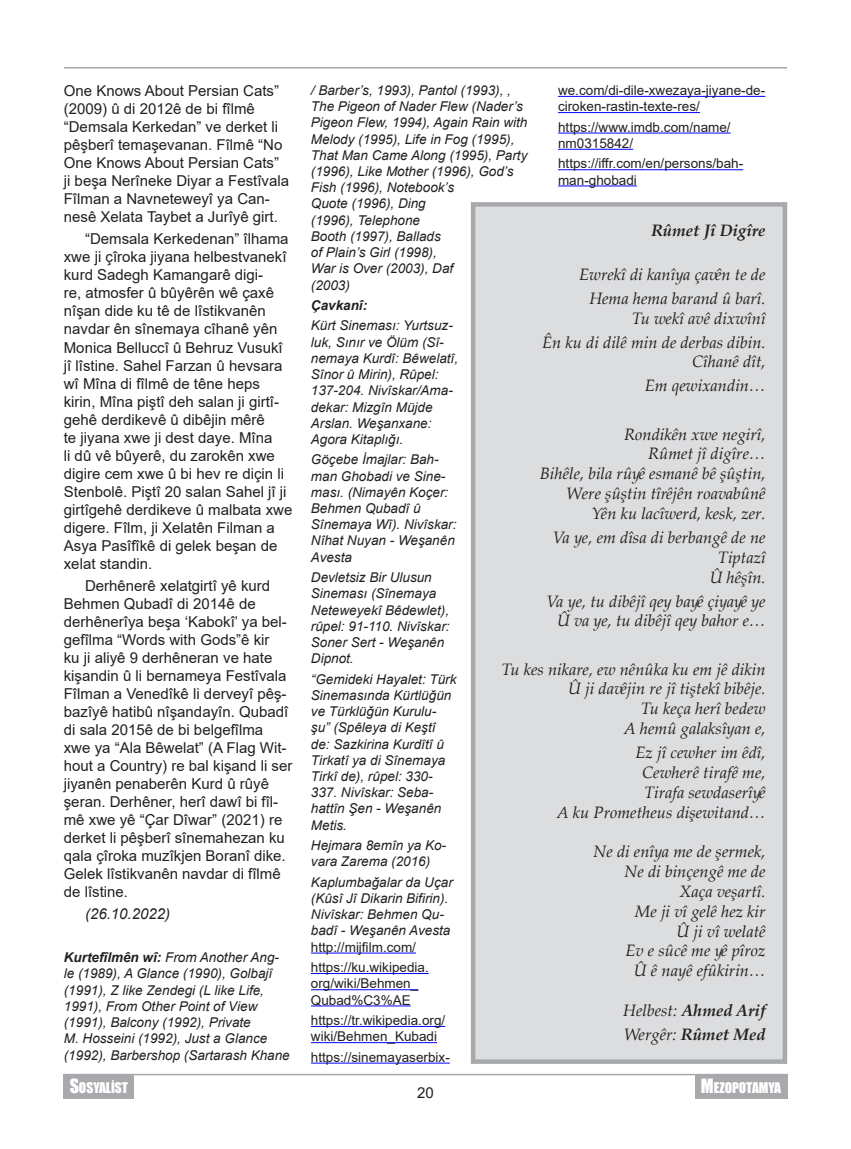
<style>
.page{position:relative;width:851px;height:1149px;background:#fff}
.page>*{position:absolute;margin:0;border:0;box-sizing:border-box;transform-origin:0 0}
.t1{font:italic 16.5px/19.8px "Palatino Linotype";color:#231f20;text-align:right}
.Başlık_4{font:italic 700 16.5px "Palatino Linotype";color:#231f20}
.Normal__Web{font:15px/18px "Arial";color:#231f20}
.Normal__Web-2{font:italic 15px "Arial";color:#231f20}
.Normal__Web-3{font:italic 13.5px/16.2px "Arial";color:#231f20}
.t2{font:13.5px/16.2px "Arial";color:#231f20}
.t3{font:13.5px "Impact";color:#fff}
.Normal__Web-4{font:italic 700 13.5px "Arial";color:#231f20}
.s1{font-weight:700}
.s2{font-weight:400}
.s3{font-size:18px}
</style>
<div class="page">
<hr style="left:64px;top:1073px;width:723px;height:1px;background:#a8a9ad">
<div style="left:64px;top:1074px;width:70px;height:24px;background:#a8a9ad"></div>
<div style="left:694px;top:1074px;width:93px;height:24px;background:#a8a9ad"></div>
<hr style="left:311px;top:952px;width:105px;height:1px;background:#00f">
<hr style="left:311px;top:972px;width:118px;height:1px;background:#00f">
<hr style="left:311px;top:988px;width:107px;height:1px;background:#00f">
<hr style="left:311px;top:1005px;width:100px;height:1px;background:#00f">
<hr style="left:311px;top:1025px;width:134px;height:1px;background:#00f">
<hr style="left:311px;top:1041px;width:126px;height:1px;background:#00f">
<hr style="left:311px;top:1062px;width:139px;height:1px;background:#00f">
<hr style="left:558px;top:96px;width:207px;height:1px;background:#00f">
<hr style="left:558px;top:112px;width:141px;height:1px;background:#00f">
<hr style="left:558px;top:132px;width:172px;height:1px;background:#00f">
<hr style="left:558px;top:149px;width:75px;height:1px;background:#00f">
<hr style="left:558px;top:169px;width:185px;height:1px;background:#00f">
<hr style="left:558px;top:185px;width:78px;height:1px;background:#00f">
<div style="left:473px;top:204px;width:311px;height:857px;background:#dcdddf"></div>
<div style="left:471px;top:202px;width:316px;height:861px;border:4px solid #a8a9ad"></div>
<hr style="left:64px;top:67px;width:723px;height:1px;background:#a8a9ad">
<p class="Normal__Web" style="left:64px;top:82px;width:227px">One Knows About Persian Cats” (2009) û di 2012ê de bi fîlmê “Demsala Kerkedan” ve derket li pêşberî temaşevanan. Fîlmê “No<br>One Knows About Persian Cats” ji beşa Nerîneke Diyar a Festîvala<br>Fîlman a Navneteweyî ya Can&shy;nesê Xelata Taybet a Jurîyê girt.</p>
<p class="Normal__Web" style="left:64px;top:230px;width:230px;text-indent:21px">“Demsala Kerkedenan” îlhama xwe ji çîroka jiyana helbestvanekî kurd Sadegh Kamangarê digi-<br>re, atmosfer û bûyêrên wê çaxê nîşan dide ku tê de lîstikvanên navdar ên sînemaya cîhanê yên<br>Monica Belluccî û Behruz Vusukî jî lîstine. Sahel Farzan û hevsara wî Mîna di fîlmê de têne heps kirin, Mîna piştî deh salan ji girtî&shy;gehê derdikevê û dibêjin mêrê<br>te jiyana xwe ji dest daye. Mîna<br>li dû vê bûyerê, du zarokên xwe digire cem xwe û bi hev re diçin li<br>Stenbolê. Piştî 20 salan Sahel jî ji girtîgehê derdikeve û malbata xwe digere. Fîlm, ji Xelatên Filman a<br>Asya Pasîfîkê di gelek beşan de xelat standin.</p>
<p class="Normal__Web" style="left:64px;top:576px;width:230px;text-indent:21px">Derhênerê xelatgirtî yê kurd<br>Behmen Qubadî di 2014ê de derhênerîya beşa ‘Kabokî’ ya bel&shy;gefîlma “Words with Gods”ê kir<br>ku ji aliyê 9 derhêneran ve hate kişandin û li bernameya Festîvala<br>Fîlman a Venedîkê li derveyî pêş&shy;bazîyê hatibû nîşandayîn. Qubadî di sala 2015ê de bi belgefîlma xwe ya “Ala Bêwelat” (A Flag Wit&shy;hout a Country) re bal kişand li ser jiyanên penaberên Kurd û rûyê şeran. Derhêner, herî dawî bi fîl&shy;mê xwe yê “Çar Dîwar” (2021) re derket li pêşberî sînemahezan ku qala çîroka muzîkjen Boranî dike.<br>Gelek lîstikvanên navdar di fîlmê de lîstine.</p>
<p class="Normal__Web-2" style="left:85px;top:904px;width:87px">(26.10.2022)</p>
<p class="Normal__Web-3" style="left:64px;top:949px;width:227px"><span class="s1">Kurtefîlmên wî:</span> From Another Ang&shy;le (1989), A Glance (1990), Golbajî (1991), Z like Zendegi (L like Life, 1991), From Other Point of View (1991), Balcony (1992), Private<br>M. Hosseini (1992), Just a Glance (1992), Barbershop (Sartarash Khane</p>
<p class="t2" style="left:558px;top:82px;width:209px">we.com/di-dile-xwezaya-jiyane-de&shy;ciroken-rastin-texte-res/</p>
<p class="t2" style="left:558px;top:119px;width:174px">https://www.imdb.com/name/ nm0315842/</p>
<p class="t2" style="left:558px;top:155px;width:187px">https://iffr.com/en/persons/bah&shy;man-ghobadi</p>
<p class="Başlık_4" style="left:651px;top:218px;width:116px">Rûmet Jî Digîre</p>
<p class="t1" style="left:579px;top:263px;width:188px">Ewrekî di kanîya çavên te de</p>
<p class="t1" style="left:589px;top:287px;width:178px">Hema hema barand û barî.<br>Tu wekî avê dixwînî</p>
<p class="t1" style="left:542px;top:331px;width:225px">Ên ku di dilê min de derbas dibin.<br>Cîhanê dît,</p>
<p class="t1" style="left:644px;top:375px;width:122px">Em qewixandin…</p>
<p class="t1" style="left:539px;top:423px;width:227px">Rondikên xwe negirî,<br>Rûmet jî digîre…<br>Bihêle, bila rûyê esmanê bê şûştin,<br>Were şûştin tîrêjên roavabûnê<br>Yên ku lacîwerd, kesk, zer.</p>
<p class="t1" style="left:553px;top:526px;width:214px">Va ye, em dîsa di berbangê de ne<br>Tiptazî<br>Û hêşîn.</p>
<p class="t1" style="left:546px;top:590px;width:220px">Va ye, tu dibêjî qey bayê çiyayê ye<br>Û va ye, tu dibêjî qey bahor e…</p>
<p class="t1" style="left:501px;top:658px;width:266px">Tu kes nikare, ew nênûka ku em jê dikin<br>Û ji davêjin re jî tiştekî bibêje.<br>Tu keça herî bedew<br>A hemû galaksîyan e,</p>
<p class="t1" style="left:557px;top:741px;width:210px">Ez jî cewher im êdî,<br>Cewherê tirafê me,<br>Tirafa sewdaserîyê<br>A ku Prometheus dişewitand…</p>
<p class="t1" style="left:593px;top:840px;width:173px">Ne di enîya me de şermek,<br>Ne di binçengê me de<br>Xaça veşartî.<br>Me ji vî gelê hez kir<br>Û ji vî welatê<br>Ev e sûcê me yê pîroz<br>Û ê nayê efûkirin…</p>
<p class="Başlık_4" style="left:623px;top:998px;width:144px"><span class="s2">Helbest:</span> Ahmed Arif</p>
<p class="Başlık_4" style="left:624px;top:1022px;width:143px"><span class="s2">Wergêr:</span> Rûmet Med</p>
<p class="Normal__Web-3" style="left:311px;top:82px;width:218px">/ Barber’s, 1993), Pantol (1993), ,<br>The Pigeon of Nader Flew (Nader’s<br>Pigeon Flew, 1994), Again Rain with<br>Melody (1995), Life in Fog (1995),<br>That Man Came Along (1995), Party (1996), Like Mother (1996), God’s<br>Fish (1996), Notebook’s<br>Quote (1996), Ding<br>(1996), Telephone<br>Booth (1997), Ballads<br>of Plain’s Girl (1998),<br>War is Over (2003), Daf<br>(2003)</p>
<p class="Normal__Web-4" style="left:311px;top:296px;width:58px">Çavkanî:</p>
<p class="Normal__Web-3" style="left:311px;top:318px;width:149px">Kürt Sineması: Yurtsuz&shy;luk, Sınır ve Ölüm (Sî&shy;nemaya Kurdî: Bêwelatî,<br>Sînor û Mirin), Rûpel:<br>137-204. Nivîskar/Ama&shy;dekar: Mizgîn Müjde<br>Arslan. Weşanxane:<br>Agora Kitaplığı.</p>
<p class="Normal__Web-3" style="left:311px;top:451px;width:147px">Göçebe İmajlar: Bah&shy;man Ghobadi ve Sine&shy;ması. (Nimayên Koçer:<br>Behmen Qubadî û<br>Sînemaya Wî). Nivîskar:<br>Nîhat Nuyan - Weşanên<br>Avesta</p>
<p class="Normal__Web-3" style="left:311px;top:569px;width:140px">Devletsiz Bir Ulusun<br>Sineması (Sînemaya<br>Neteweyekî Bêdewlet), rûpel: 91-110. Nivîskar:<br>Soner Sert - Weşanên<br>Dipnot.</p>
<p class="Normal__Web-3" style="left:311px;top:670px;width:147px">“Gemideki Hayalet: Türk<br>Sinemasında Kürtlüğün ve Türklüğün Kurulu&shy;şu” (Spêleya di Keştî de: Sazkirina Kurdîtî û<br>Tirkatî ya di Sînemaya<br>Tirkî de), rûpel: 330-<br>337. Nivîskar: Seba&shy;hattîn Şen - Weşanên<br>Metis.</p>
<p class="Normal__Web-3" style="left:311px;top:837px;width:137px">Hejmara 8emîn ya Ko&shy;vara Zarema (2016)</p>
<p class="Normal__Web-3" style="left:311px;top:873px;width:143px">Kaplumbağalar da Uçar (Kûsî Jî Dikarin Bifirin).<br>Nivîskar: Behmen Qu&shy;badî - Weşanên Avesta</p>
<p class="t2" style="left:311px;top:938px;width:107px">http://mijfilm.com/</p>
<p class="t2" style="left:311px;top:958px;width:119px">https://ku.wikipedia. org/wiki/Behmen_<br>Qubad%C3%AE</p>
<p class="t2" style="left:311px;top:1011px;width:136px">https://tr.wikipedia.org/ wiki/Behmen_Kubadi</p>
<p class="t2" style="left:311px;top:1048px;width:140px">https://sinemayaserbix-</p>
<p class="t3" style="left:70px;top:1076px;width:60px"><span class="s3">S</span>OSYALİST</p>
<p class="t3" style="left:700px;top:1076px;width:82px"><span class="s3">M</span>EZOPOTAMYA</p>
<p class="Normal__Web" style="left:417px;top:1083px;width:18px">20</p>
</div>
